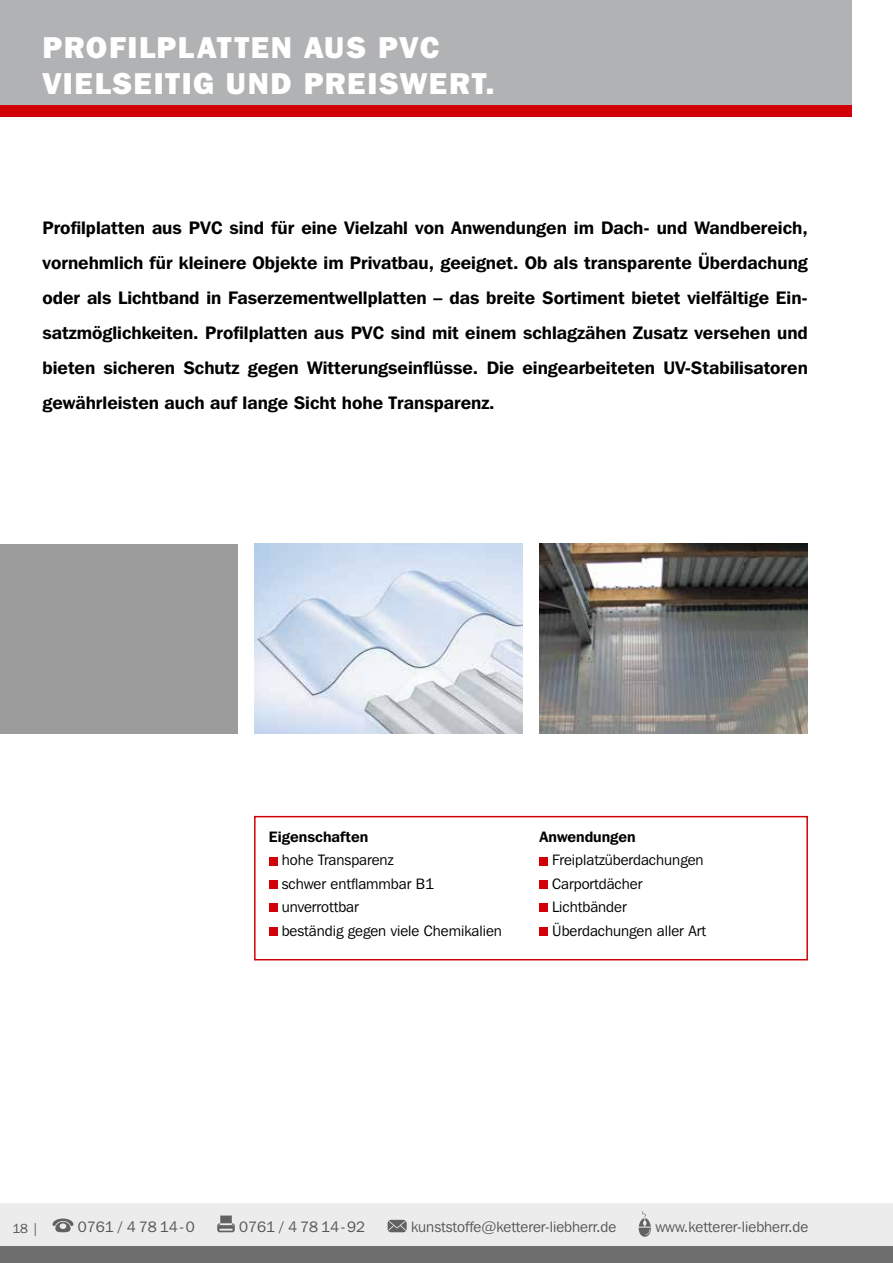
<style>
.page{position:relative;width:893px;height:1263px;background:#fff}
.page>*{position:absolute;margin:0;border:0;box-sizing:border-box;transform-origin:0 0}
.t1{font:800 30px/36px "Franklin Gothic IT Cby BT";letter-spacing:.05em;color:#fff}
.t2{font:600 18px/35.1px "Franklin Gothic IT Cby BT";color:#000;text-align:justify}
.t3{font:15px/23.4px "Franklin Gothic IT Cby BT";color:#000}
.t4{font:15px "Franklin Gothic IT Cby BT";color:#565655}
.t5{font:600 15px "Franklin Gothic IT Cby BT";color:#000}
.t6{font:13.05px "Franklin Gothic IT Cby BT";color:#565655}
</style>
<div class="page">
<div style="left:0;top:0;width:851px;height:117px;background:#b1b2b3"></div>
<div style="left:0;top:1203px;width:893px;height:60px;background:#ececec"></div>
<svg style="left:53px;top:1218px;width:20px;height:14px"></svg>
<svg style="left:217px;top:1215px;width:18px;height:17px"></svg>
<svg style="left:388px;top:1220px;width:19px;height:12px"></svg>
<svg style="left:639px;top:1211px;width:12px;height:26px"></svg>
<div style="left:0;top:105px;width:851px;height:12px;background:#d10007"></div>
<div style="left:0;top:1246px;width:893px;height:17px;background:#6e6e6e"></div>
<img style="left:254px;top:544px;width:268px;height:189px">
<div style="left:0;top:544px;width:237px;height:189px;background:#9c9c9d"></div>
<img style="left:539px;top:544px;width:269px;height:189px">
<div style="left:254px;top:816px;width:554px;height:144px;border:2px solid #d10007"></div>
<div style="left:269px;top:857px;width:9px;height:8px;background:#d10007"></div>
<div style="left:269px;top:880px;width:9px;height:9px;background:#d10007"></div>
<div style="left:269px;top:903px;width:9px;height:9px;background:#d10007"></div>
<div style="left:269px;top:927px;width:9px;height:8px;background:#d10007"></div>
<div style="left:539px;top:857px;width:9px;height:8px;background:#d10007"></div>
<div style="left:539px;top:880px;width:9px;height:9px;background:#d10007"></div>
<div style="left:539px;top:903px;width:9px;height:9px;background:#d10007"></div>
<div style="left:539px;top:927px;width:9px;height:8px;background:#d10007"></div>
<h1 class="t1" style="left:43px;top:29px;width:454px">PROFILPLATTEN AUS PVC<br>VIELSEITIG UND PREISWERT.</h1>
<p class="t2" style="left:43px;top:210px;width:767px">Profilplatten aus PVC sind für eine Vielzahl von Anwendungen im Dach- und Wandbereich, vornehmlich für kleinere Objekte im Privatbau, geeignet. Ob als transparente Überdachung oder als Lichtband in Faserzementwellplatten – das breite Sortiment bietet vielfältige Ein&shy;satzmöglichkeiten. Profilplatten aus PVC sind mit einem schlagzähen Zusatz versehen und bieten sicheren Schutz gegen Witterungseinflüsse. Die eingearbeiteten UV-Stabilisatoren gewährleisten auch auf lange Sicht hohe Transparenz.</p>
<p class="t5" style="left:269px;top:827px;width:101px">Eigenschaften</p>
<p class="t3" style="left:282px;top:848px;width:222px">hohe Transparenz<br>schwer entflammbar B1 unverrottbar<br>beständig gegen viele Chemikalien</p>
<p class="t5" style="left:539px;top:827px;width:98px">Anwendungen</p>
<p class="t3" style="left:552px;top:848px;width:155px">Freiplatzüberdachungen<br>Carportdächer<br>Lichtbänder<br>Überdachungen aller Art</p>
<p class="t6" style="left:12px;top:1220px;width:28px">18 |</p>
<p class="t4" style="left:78px;top:1218px;width:118px">0761 / 4 78 14-0</p>
<p class="t4" style="left:239px;top:1218px;width:127px">0761 / 4 78 14-92</p>
<p class="t4" style="left:411px;top:1218px;width:207px">kunststoffe@ketterer-liebherr.de</p>
<p class="t4" style="left:655px;top:1218px;width:154px">www.ketterer-liebherr.de</p>
</div>
